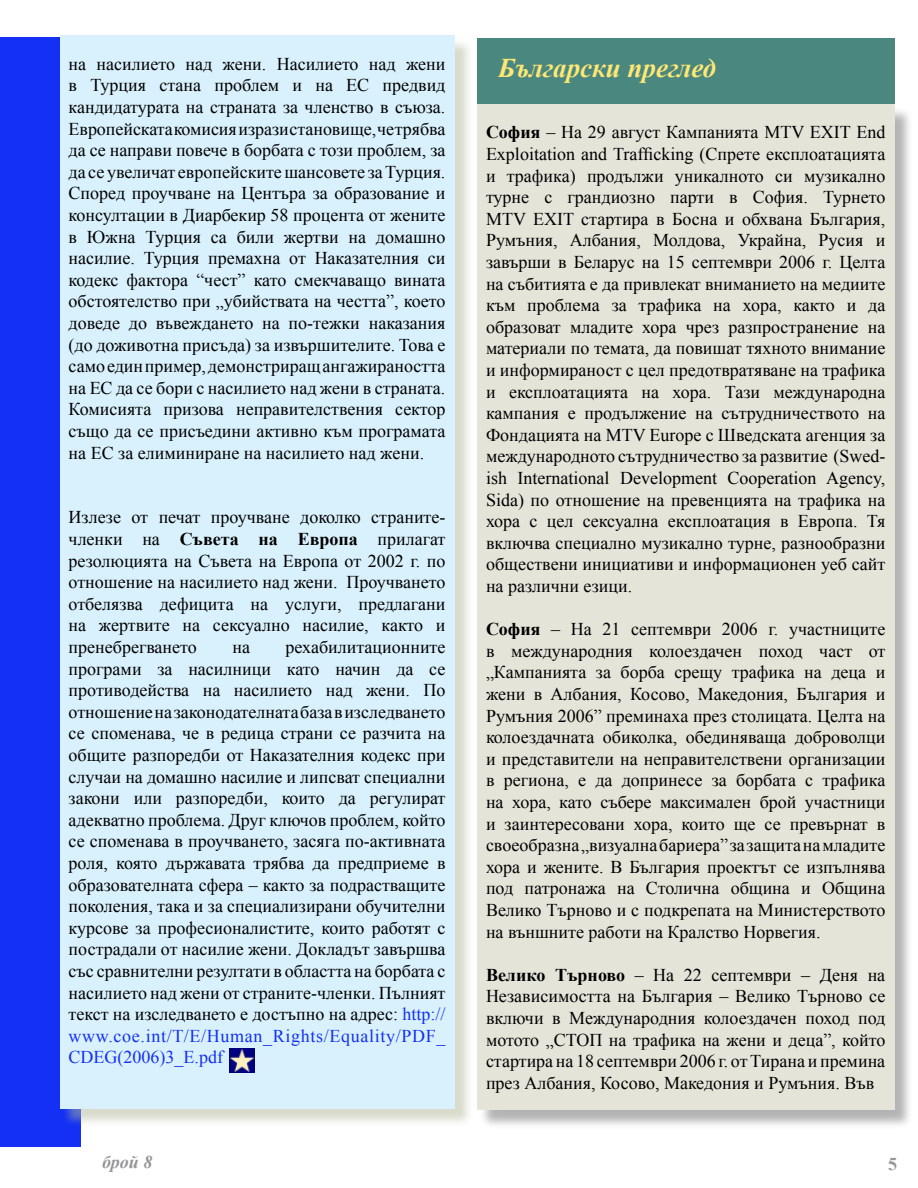
<style>
.page{position:relative;width:918px;height:1188px;background:#fff}
.page>*{position:absolute;margin:0;border:0;box-sizing:border-box;transform-origin:0 0}
.t1{font:italic 700 27px "Times New Roman";color:#ffe774}
.t2{font:18px/21.6px "Times New Roman";color:#000;text-align:justify}
.t3{font:italic 700 18px "Times New Roman";color:#939598}
.s1{font-weight:700}
.s2{color:#1330f4}
</style>
<div class="page">
<div style="left:0;top:37px;width:81px;height:1110px;background:#1330f4"></div>
<div style="left:60px;top:36px;width:415px;height:1093px;background:#b2b697;opacity:.5"></div>
<div style="left:60px;top:36px;width:394px;height:1073px;background:#d9f1fd"></div>
<img style="left:230px;top:1048px;width:24px;height:24px">
<div style="left:477px;top:38px;width:417px;height:68px;background:#4a887f"></div>
<div style="left:477px;top:105px;width:438px;height:1026px;background:#000;opacity:.3"></div>
<div style="left:477px;top:105px;width:417px;height:1005px;background:#e5e4d9"></div>
<p class="t2" style="left:69px;top:53px;width:378px">на насилието над жени. Насилието над жени в Турция стана проблем и на ЕС предвид кандидатурата на страната за членство в съюза.<br>Европейската комисия изрази становище, че трябва да се направи повече в борбата с този проблем, за да се увеличат европейските шансовете за Турция.<br>Според проучване на Центъра за образование и консултации в Диарбекир 58 процента от жените в Южна Турция са били жертви на домашно насилие. Турция премахна от Наказателния си кодекс фактора “чест” като смекчаващо вината обстоятелство при „убийствата на честта”, което доведе до въвеждането на по-тежки наказания (до доживотна присъда) за извършителите. Това е само един пример, демонстриращ ангажираността на ЕС да се бори с насилието над жени в страната.<br>Комисията призова неправителствения сектор също да се присъедини активно към програмата на ЕС за елиминиране на насилието над жени.</p>
<p class="t2" style="left:69px;top:506px;width:378px">Излезе от печат проучване доколко страните&shy;членки на <span class="s1">Съвета на Европа</span> прилагат резолюцията на Съвета на Европа от 2002 г. по отношение на насилието над жени. Проучването отбелязва дефицита на услуги, предлагани на жертвите на сексуално насилие, както и пренебрегването</p>
<p class="t2" style="left:69px;top:636px;width:378px;text-indent:217px">рехабилитационните програми за насилници като начин да се противодейства на насилието над жени. По отношение на законодателната база в изследването се споменава, че в редица страни се разчита на общите разпоредби от Наказателния кодекс при случаи на домашно насилие и липсват специални закони или разпоредби, които да регулират адекватно проблема. Друг ключов проблем, който се споменава в проучването, засяга по-активната роля, която държавата трябва да предприеме в образователната сфера – както за подрастващите поколения, така и за специализирани обучителни курсове за професионалистите, които работят с пострадали от насилие жени. Докладът завършва със сравнителни резултати в областта на борбата с насилието над жени от страните-членки. Пълният текст на изследването е достъпно на адрес: <span class="s2">http:// www.coe.int/T/E/Human_Rights/Equality/PDF_ CDEG(2006)3_E.pdf</span></p>
<p class="t2" style="left:232px;top:636px;width:19px">на</p>
<p class="t3" style="left:102px;top:1149px;width:52px">брой 8</p>
<h1 class="t1" style="left:498px;top:49px;width:220px">Български преглед</h1>
<p class="t2" style="left:486px;top:121px;width:401px"><span class="s1">София</span> – На 29 август Кампанията MTV EXIT End Exploitation and Trafficking (Спрете експлоатацията и трафика) продължи уникалното си музикално турне с грандиозно парти в София. Турнето MTV EXIT стартира в Босна и обхвана България, Румъния, Албания, Молдова, Украйна, Русия и завърши в Беларус на 15 септември 2006 г. Целта на събитията е да привлекат вниманието на медиите към проблема за трафика на хора, както и да образоват младите хора чрез разпространение на материали по темата, да повишат тяхното внимание и информираност с цел предотвратяване на трафика и експлоатацията на хора. Тази международна кампания е продължение на сътрудничеството на Фондацията на MTV Europe с Шведската агенция за международното сътрудничество за развитие (Swed&shy;ish International Development Cooperation Agency, Sida) по отношение на превенцията на трафика на хора с цел сексуална експлоатация в Европа. Тя включва специално музикално турне, разнообразни обществени инициативи и информационен уеб сайт на различни езици.</p>
<p class="t2" style="left:486px;top:618px;width:401px"><span class="s1">София</span> – На 21 септември 2006 г. участниците в международния колоездачен поход част от „Кампанията за борба срещу трафика на деца и жени в Албания, Косово, Македония, България и Румъния 2006” преминаха през столицата. Целта на колоездачната обиколка, обединяваща доброволци и представители на неправителствени организации в региона, е да допринесе за борбата с трафика на хора, като събере максимален брой участници и заинтересовани хора, които ще се превърнат в своеобразна „визуална бариера” за защита на младите хора и жените. В България проектът се изпълнява под патронажа на Столична община и Община Велико Търново и с подкрепата на Министерството на външните работи на Кралство Норвегия.</p>
<p class="t2" style="left:486px;top:964px;width:401px"><span class="s1">Велико Търново</span> – На 22 септември – Деня на Независимостта на България – Велико Търново се включи в Международния колоездачен поход под мотото „СТОП на трафика на жени и деца”, който стартира на 18 септември 2006 г. от Тирана и премина през Албания, Косово, Македония и Румъния. Във</p>
</div>
